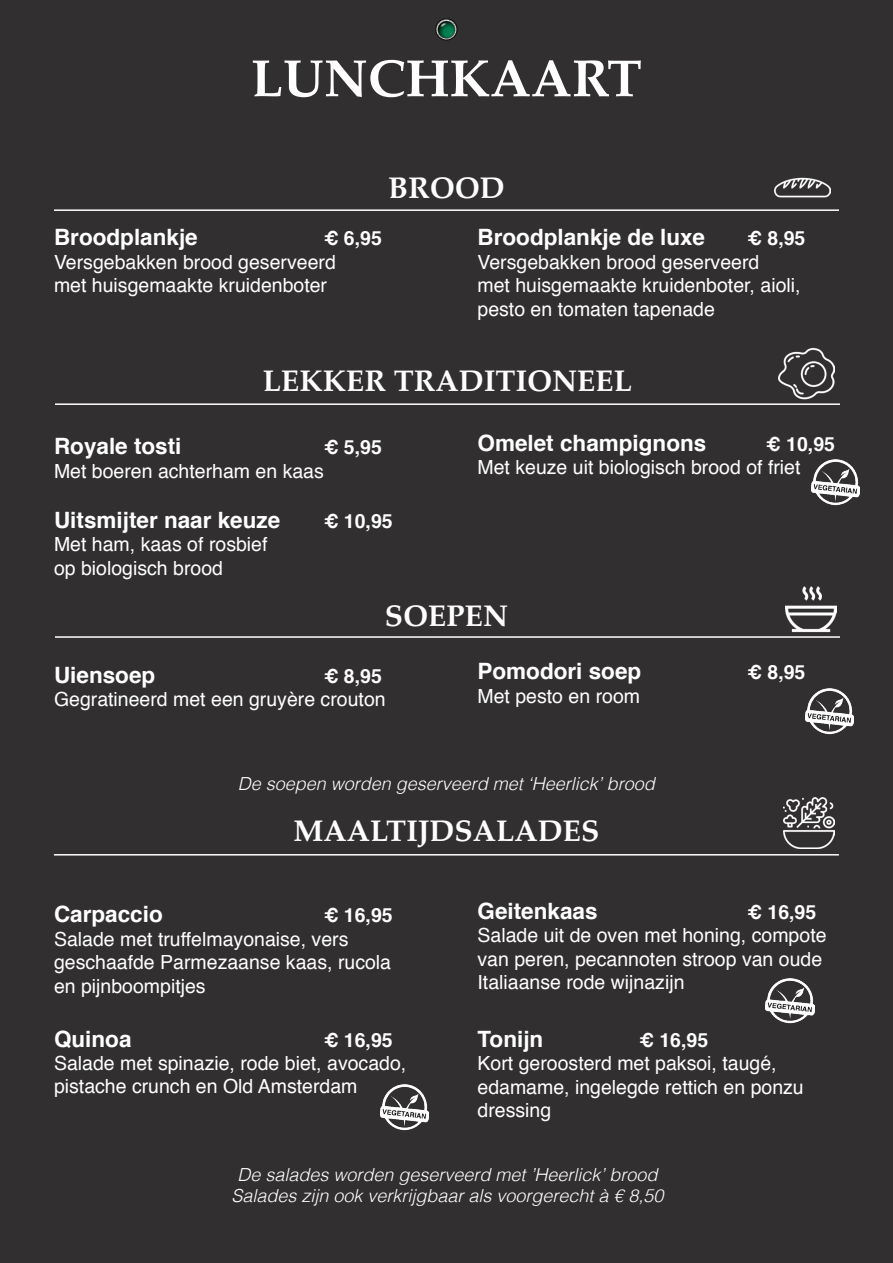
<style>
.page{position:relative;width:893px;height:1263px;background:#312f30}
.page>*{position:absolute;margin:0;border:0;box-sizing:border-box;transform-origin:0 0}
.t1{font:700 52.5px "Palatino";color:#fff}
.t2{font:700 30px "Palatino";color:#fff}
.t3{font:700 22.5px "Helvetica";color:#fff}
.t4{font:19.5px/23.4px "Helvetica";color:#fff}
.t5{font:700 19.5px "Helvetica";color:#fff}
.t6{font:italic 300 18px "Helvetica";color:#fff}
</style>
<div class="page">
<img style="left:436px;top:19px;width:21px;height:21px;border-radius:11px">
<div style="left:436px;top:19px;width:21px;height:21px;border:1px solid #0c0806;border-radius:50%"></div>
<hr style="left:54px;top:209px;width:785px;height:2px;background:#fff">
<img style="left:775px;top:177px;width:56px;height:34px">
<hr style="left:55px;top:403px;width:785px;height:2px;background:#fff">
<hr style="left:55px;top:636px;width:785px;height:2px;background:#fff">
<hr style="left:54px;top:854px;width:785px;height:1px;background:#fff">
<img style="left:785px;top:586px;width:51px;height:47px">
<img style="left:783px;top:798px;width:51px;height:51px">
<img style="left:779px;top:347px;width:56px;height:53px">
<img style="left:811px;top:459px;width:48px;height:47px">
<img style="left:380px;top:1084px;width:48px;height:47px">
<img style="left:766px;top:978px;width:48px;height:46px">
<img style="left:805px;top:688px;width:48px;height:47px">
<p class="t1" style="left:251px;top:34px;width:392px">LUNCHKAART</p>
<p class="t2" style="left:388px;top:162px;width:118px">BROOD</p>
<p class="t3" style="left:54px;top:219px;width:145px">Broodplankje</p>
<p class="t5" style="left:324px;top:223px;width:59px">€ 6,95</p>
<p class="t4" style="left:54px;top:251px;width:283px">Versgebakken brood geserveerd</p>
<p class="t4" style="left:54px;top:274px;width:275px">met huisgemaakte kruidenboter</p>
<p class="t3" style="left:477px;top:219px;width:229px">Broodplankje de luxe</p>
<p class="t5" style="left:747px;top:223px;width:59px">€ 8,95</p>
<p class="t4" style="left:477px;top:251px;width:283px">Versgebakken brood geserveerd</p>
<p class="t4" style="left:477px;top:274px;width:325px">met huisgemaakte kruidenboter, aioli, pesto en tomaten tapenade</p>
<p class="t2" style="left:263px;top:355px;width:371px">LEKKER TRADITIONEEL</p>
<p class="t3" style="left:54px;top:428px;width:129px">Royale tosti</p>
<p class="t5" style="left:324px;top:432px;width:59px">€ 5,95</p>
<p class="t4" style="left:54px;top:460px;width:271px">Met boeren achterham en kaas</p>
<p class="t3" style="left:54px;top:502px;width:228px">Uitsmijter naar keuze</p>
<p class="t5" style="left:324px;top:505px;width:70px">€ 10,95</p>
<p class="t4" style="left:54px;top:533px;width:215px">Met ham, kaas of rosbief</p>
<p class="t4" style="left:54px;top:557px;width:171px">op biologisch brood</p>
<p class="t3" style="left:477px;top:425px;width:230px">Omelet champignons</p>
<p class="t5" style="left:766px;top:428px;width:70px">€ 10,95</p>
<p class="t4" style="left:477px;top:456px;width:324px">Met keuze uit biologisch brood of friet</p>
<p class="t2" style="left:385px;top:590px;width:125px">SOEPEN</p>
<p class="t3" style="left:54px;top:657px;width:103px">Uiensoep</p>
<p class="t5" style="left:324px;top:660px;width:59px">€ 8,95</p>
<p class="t4" style="left:54px;top:688px;width:333px">Gegratineerd met een gruyère crouton</p>
<p class="t3" style="left:477px;top:653px;width:165px">Pomodori soep</p>
<p class="t5" style="left:747px;top:657px;width:59px">€ 8,95</p>
<p class="t4" style="left:477px;top:685px;width:164px">Met pesto en room</p>
<p class="t6" style="left:238px;top:768px;width:419px">De soepen worden geserveerd met ‘Heerlick’ brood</p>
<p class="t2" style="left:293px;top:805px;width:308px">MAALTIJDSALADES</p>
<p class="t3" style="left:54px;top:896px;width:110px">Carpaccio</p>
<p class="t5" style="left:324px;top:900px;width:70px">€ 16,95</p>
<p class="t4" style="left:54px;top:928px;width:296px">Salade met truffelmayonaise, vers</p>
<p class="t4" style="left:54px;top:951px;width:339px">geschaafde Parmezaanse kaas, rucola en pijnboompitjes</p>
<p class="t3" style="left:54px;top:1020px;width:79px">Quinoa</p>
<p class="t5" style="left:324px;top:1024px;width:70px">€ 16,95</p>
<p class="t4" style="left:54px;top:1052px;width:354px">Salade met spinazie, rode biet, avocado, pistache crunch en Old Amsterdam</p>
<p class="t3" style="left:477px;top:893px;width:122px">Geitenkaas</p>
<p class="t5" style="left:747px;top:896px;width:70px">€ 16,95</p>
<p class="t4" style="left:477px;top:924px;width:351px">Salade uit de oven met honing, compote van peren, pecannoten stroop van oude<br>Italiaanse rode wijnazijn</p>
<p class="t3" style="left:477px;top:1021px;width:67px">Tonijn</p>
<p class="t5" style="left:639px;top:1024px;width:70px">€ 16,95</p>
<p class="t4" style="left:477px;top:1052px;width:301px">Kort geroosterd met paksoi, taugé,</p>
<p class="t4" style="left:477px;top:1076px;width:328px">edamame, ingelegde rettich en ponzu dressing</p>
<p class="t6" style="left:237px;top:1159px;width:422px">De salades worden geserveerd met ’Heerlick’ brood</p>
<p class="t6" style="left:231px;top:1180px;width:434px">Salades zijn ook verkrijgbaar als voorgerecht à € 8,50</p>
</div>
